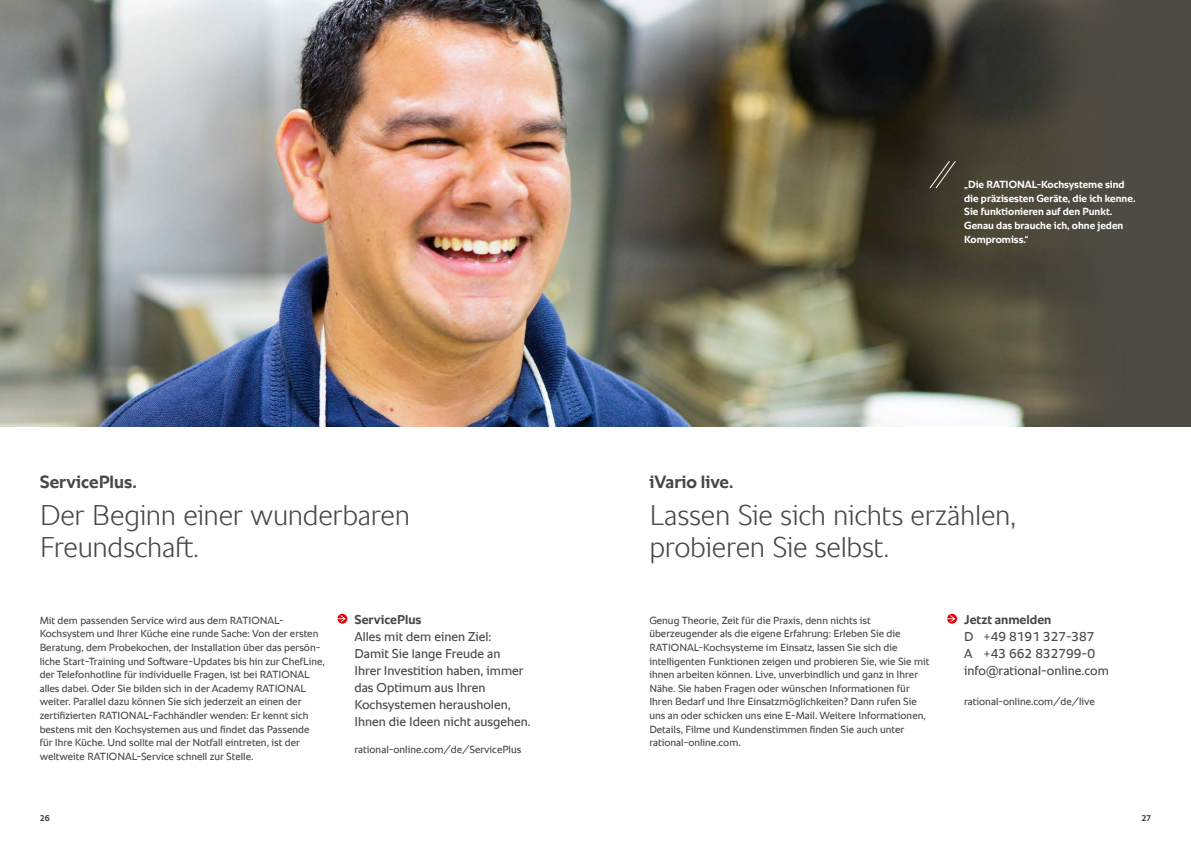
<style>
.page{position:relative;width:1191px;height:842px;background:#fff}
.page>*{position:absolute;margin:0;border:0;box-sizing:border-box;transform-origin:0 0}
.t1{font:300 29px/32px "RATIONAL Sans TT";letter-spacing:-.01em;color:#484847}
.t2{font:700 18px "RATIONAL Sans TT";color:#484847}
.t3{font:13px/17px "RATIONAL Sans TT";color:#484847}
.t4{font:700 13px "RATIONAL Sans TT";color:#484847}
.t5{font:10.5px/13.6px "RATIONAL Sans TT";color:#484847}
.t6{font:700 10.5px/13.6px "RATIONAL Sans TT";color:#fff}
.t7{font:700 8.5px "RATIONAL Sans TT";color:#484847}
</style>
<div class="page">
<div style="left:0;top:0;width:1191px;height:426px;background:#4e4b44"></div>
<img style="left:0;top:0;width:1084px;height:426px">
<svg style="left:337px;top:614px;width:10px;height:10px"></svg>
<svg style="left:947px;top:614px;width:10px;height:10px"></svg>
<svg style="left:929px;top:160px;width:27px;height:29px"></svg>
<h2 class="t2" style="left:40px;top:468px;width:99px">ServicePlus.</h2>
<h1 class="t1" style="left:40px;top:499px;width:372px">Der Beginn einer wunderbaren<br>Freundschaft.</h1>
<p class="t6" style="left:964px;top:178px;width:173px">„Die RATIONAL-Kochsysteme sind die präzisesten Geräte, die ich kenne.<br>Sie funktionieren auf den Punkt.<br>Genau das brauche ich, ohne jeden<br>Kompromiss.“</p>
<h2 class="t2" style="left:649px;top:468px;width:85px">iVario live.</h2>
<h1 class="t1" style="left:649px;top:499px;width:369px">Lassen Sie sich nichts erzählen, probieren Sie selbst.</h1>
<p class="t4" style="left:354px;top:610px;width:69px">ServicePlus</p>
<p class="t3" style="left:354px;top:628px;width:178px">Alles mit dem einen Ziel:<br>Damit Sie lange Freude an<br>Ihrer Investition haben, immer das Optimum aus Ihren<br>Kochsystemen herausholen,<br>Ihnen die Ideen nicht ausgehen.</p>
<p class="t5" style="left:354px;top:743px;width:168px">rational-online.com/de/ServicePlus</p>
<p class="t5" style="left:40px;top:613px;width:287px">Mit dem passenden Service wird aus dem RATIONAL-Kochsystem und Ihrer Küche eine runde Sache: Von der ersten Beratung, dem Probekochen, der Installation über das persön&shy;liche Start-Training und Software-Updates bis hin zur ChefLine, der Telefonhotline für individuelle Fragen, ist bei RATIONAL alles dabei. Oder Sie bilden sich in der Academy RATIONAL weiter. Parallel dazu können Sie sich jederzeit an einen der zertifizierten RATIONAL-Fachhändler wenden: Er kennt sich bestens mit den Kochsystemen aus und findet das Passende für Ihre Küche. Und sollte mal der Notfall eintreten, ist der weltweite RATIONAL-Service schnell zur Stelle.</p>
<p class="t4" style="left:964px;top:610px;width:89px">Jetzt anmelden</p>
<p class="t5" style="left:649px;top:613px;width:281px">Genug Theorie, Zeit für die Praxis, denn nichts ist überzeugender als die eigene Erfahrung: Erleben Sie die RATIONAL-Kochsysteme im Einsatz, lassen Sie sich die intelligenten Funktionen zeigen und probieren Sie, wie Sie mit ihnen arbeiten können. Live, unverbindlich und ganz in Ihrer Nähe. Sie haben Fragen oder wünschen Informationen für Ihren Bedarf und Ihre Einsatzmöglichkeiten? Dann rufen Sie uns an oder schicken uns eine E-Mail. Weitere Informationen, Details, Filme und Kundenstimmen finden Sie auch unter rational-online.com.</p>
<p class="t3" style="left:964px;top:628px;width:146px">D +49 8191 327-387<br>A +43 662 832799-0 info@rational-online.com</p>
<p class="t5" style="left:964px;top:695px;width:132px">rational-online.com/de/live</p>
<p class="t7" style="left:40px;top:812px;width:12px">26</p>
<p class="t7" style="left:1141px;top:812px;width:11px">27</p>
</div>
